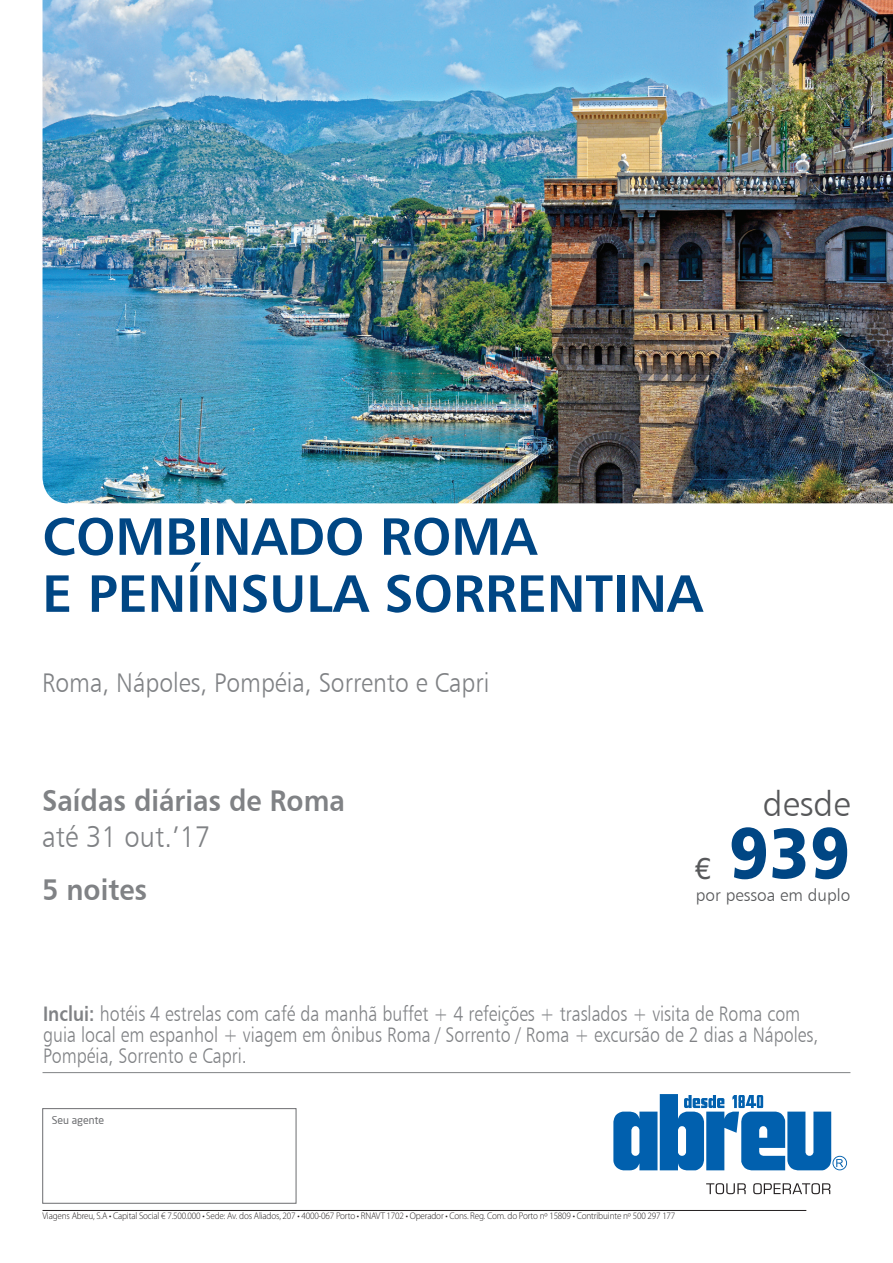
<style>
.page{position:relative;width:893px;height:1263px;background:#fff}
.page>*{position:absolute;margin:0;border:0;box-sizing:border-box;transform-origin:0 0}
.t1{font:72px "Humanist 777 BT Black B";color:#004684;scale:.91 1}
.t2{font:52.5px/57px "Humanist 777 BT Bold B";color:#004684}
.t3{font:34.95px "Humanist 777 BT Light B";color:#57585a}
.t4{font:30px "Humanist 777 BT Bold B";color:#808285;scale:.91 1}
.t5{font:30px "Humanist 777 BT Light B";color:#808285;scale:.91 1}
.t6{font:30px "Helvetica Neue";color:#57585a}
.t7{font:27px "Humanist 777 BT Light B";color:#808285;scale:.91 1}
.t8{font:21px/21px "Humanist 777 BT Light B";color:#808285;scale:.85 1}
.t9{font:17.1px "Humanist 777 BT Light B";color:#57585a}
.t10{font:10.5px "Neo Sans";color:#6c6d70}
.t11{font:300 9.75px "Myriad Pro";letter-spacing:-.015em;color:#231f20;scale:.94 1}
.s1{font-family:"Humanist 777 BT Bold B"}
</style>
<div class="page">
<hr style="left:43px;top:1072px;width:807px;height:1px;background:#808285">
<img style="left:43px;top:0;width:850px;height:503px">
<div style="left:43px;top:1108px;width:253px;height:95px;border:1px solid #6c6d70"></div>
<svg style="left:706px;top:1183px;width:124px;height:11px"></svg>
<svg style="left:613px;top:1094px;width:234px;height:76px"></svg>
<hr style="left:43px;top:1210px;width:763px;height:1px;background:#231f20">
<h2 class="t2" style="left:42px;top:507px;width:662px">COMBINADO ROMA<br>E PENÍNSULA SORRENTINA</h2>
<p class="t7" style="left:42px;top:666px;width:493px">Roma, Nápoles, Pompéia, Sorrento e Capri</p>
<h3 class="t4" style="left:42px;top:782px;width:334px">Saídas diárias de Roma</h3>
<h3 class="t5" style="left:42px;top:818px;width:186px">até 31 out.’17</h3>
<h3 class="t4" style="left:42px;top:871px;width:117px">5 noites</h3>
<h3 class="t3" style="left:763px;top:782px;width:89px">desde</h3>
<h1 class="t1" style="left:729px;top:807px;width:135px">939</h1>
<p class="t9" style="left:696px;top:884px;width:156px">por pessoa em duplo</p>
<h3 class="t6" style="left:694px;top:850px;width:18px">€</h3>
<p class="t8" style="left:43px;top:1003px;width:914px"><span class="s1">Inclui:</span> hotéis 4 estrelas com café da manhã buffet + 4 refeições + traslados + visita de Roma com guia local em espanhol + viagem em ônibus Roma / Sorrento / Roma + excursão de 2 dias a Nápoles,<br>Pompéia, Sorrento e Capri.</p>
<p class="t10" style="left:52px;top:1114px;width:54px">Seu agente</p>
<p class="t11" style="left:43px;top:1211px;width:675px">Viagens Abreu, S.A • Capital Social € 7.500.000 • Sede: Av. dos Aliados, 207 • 4000-067 Porto • RNAVT 1702 • Operador • Cons. Reg. Com. do Porto nº 15809 • Contribuinte nº 500 297 177</p>
</div>
